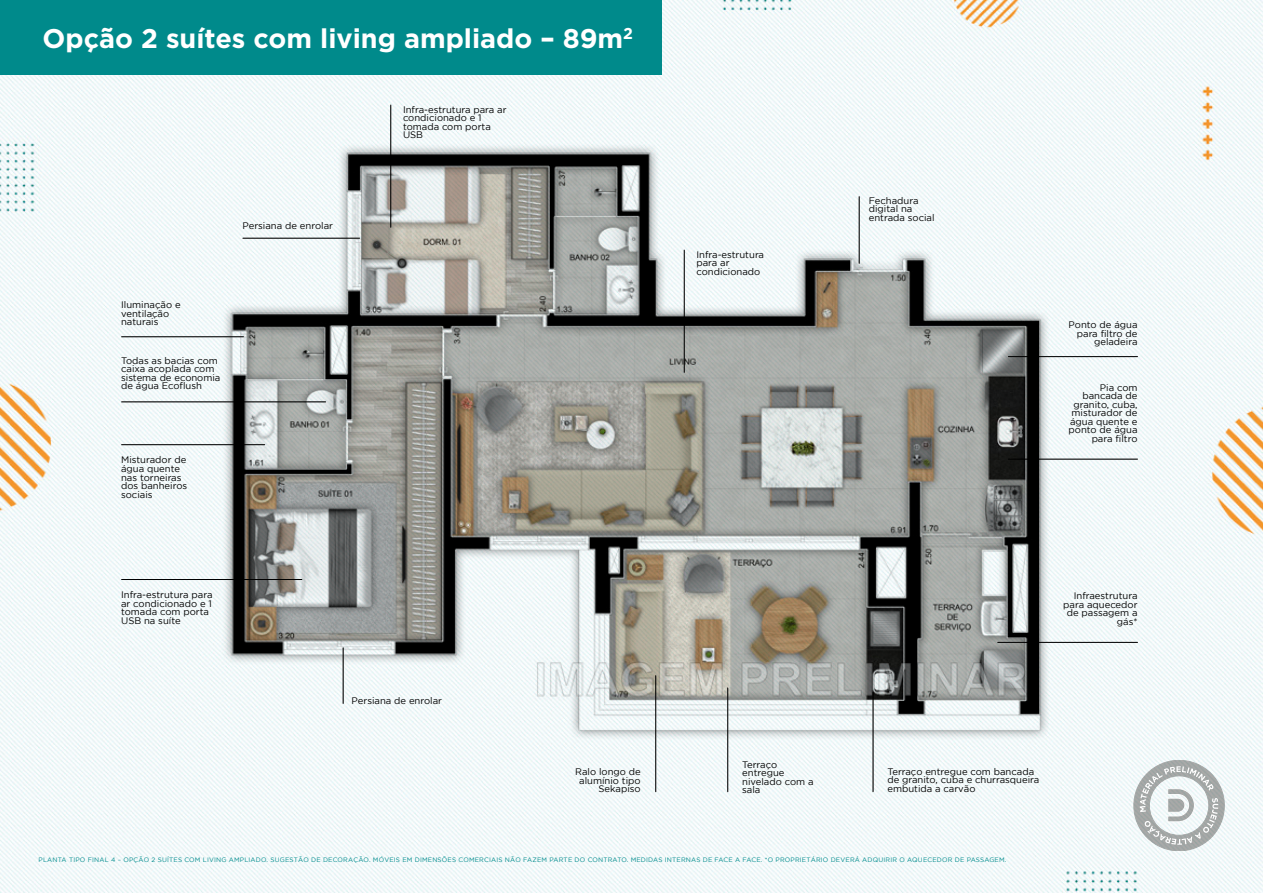
<style>
.page{position:relative;width:1263px;height:893px;background:#fff}
.page>*{position:absolute;margin:0;border:0;box-sizing:border-box;transform-origin:0 0}
.t1{font:700 27px "Gotham";color:#fff}
.t2{font:9.45px/8.6px "Gotham";color:#000}
.t3{font:6.45px "Gotham";letter-spacing:.03em;color:#008b8d}
</style>
<div class="page">
<img style="left:0;top:0;width:1263px;height:893px">
<div style="left:0;top:0;width:661px;height:74px;background:#008a8b"></div>
<svg style="left:1134px;top:760px;width:90px;height:91px"></svg>
<img style="left:198px;top:122px;width:881px;height:647px">
<hr style="left:390px;top:105px;width:1px;height:122px;background:#000">
<hr style="left:859px;top:197px;width:1px;height:66px;background:#000">
<hr style="left:873px;top:692px;width:1px;height:100px;background:#000">
<hr style="left:727px;top:688px;width:1px;height:104px;background:#000">
<hr style="left:655px;top:676px;width:1px;height:116px;background:#000">
<hr style="left:343px;top:648px;width:1px;height:55px;background:#000">
<hr style="left:1008px;top:356px;width:129px;height:1px;background:#000">
<hr style="left:122px;top:336px;width:121px;height:1px;background:#000">
<hr style="left:122px;top:401px;width:204px;height:1px;background:#000">
<hr style="left:122px;top:444px;width:143px;height:1px;background:#000">
<hr style="left:122px;top:579px;width:180px;height:1px;background:#000">
<hr style="left:684px;top:250px;width:1px;height:122px;background:#000">
<hr style="left:1008px;top:459px;width:129px;height:1px;background:#000">
<hr style="left:998px;top:642px;width:139px;height:1px;background:#000">
<hr style="left:243px;top:238px;width:117px;height:1px;background:#000">
<h1 class="t1" style="left:43px;top:23px;width:592px">Opção 2 suítes com living ampliado – 89m<sup>2</sup></h1>
<p class="t2" style="left:242px;top:221px;width:92px">Persiana de enrolar</p>
<p class="t2" style="left:121px;top:300px;width:61px">Iluminação e ventilação naturais</p>
<p class="t2" style="left:121px;top:356px;width:101px">Todas as bacias com caixa acoplada com sistema de economia de água Ecoflush</p>
<p class="t2" style="left:121px;top:456px;width:68px">Misturador de água quente nas torneiras dos banheiros sociais</p>
<p class="t2" style="left:403px;top:105px;width:105px">Infra-estrutura para ar condicionado e 1 tomada com porta<br>USB</p>
<p class="t2" style="left:696px;top:250px;width:69px">Infra-estrutura para ar condicionado</p>
<p class="t2" style="left:869px;top:196px;width:67px">Fechadura digital na entrada social</p>
<p class="t2" style="left:1069px;top:320px;width:70px;text-align:right">Ponto de água para filtro de geladeira</p>
<p class="t2" style="left:1069px;top:383px;width:70px;text-align:right">Pia com bancada de granito, cuba, misturador de água quente e ponto de água para filtro</p>
<p class="t2" style="left:121px;top:590px;width:93px">Infra-estrutura para ar condicionado e 1 tomada com porta<br>USB na suíte</p>
<p class="t2" style="left:1063px;top:591px;width:76px;text-align:right">Infraestrutura para aquecedor de passagem a gás*</p>
<p class="t2" style="left:352px;top:697px;width:92px">Persiana de enrolar</p>
<p class="t2" style="left:575px;top:767px;width:67px;text-align:right">Ralo longo de alumínio tipo<br>Sekapiso</p>
<p class="t2" style="left:742px;top:760px;width:73px">Terraço entregue nivelado com a sala</p>
<p class="t2" style="left:887px;top:767px;width:153px">Terraço entregue com bancada de granito, cuba e churrasqueira embutida a carvão</p>
<p class="t3" style="left:39px;top:856px;width:969px">PLANTA TIPO FINAL 4 – OPÇÃO 2 SUÍTES COM LIVING AMPLIADO. SUGESTÃO DE DECORAÇÃO. MÓVEIS EM DIMENSÕES COMERCIAIS NÃO FAZEM PARTE DO CONTRATO. MEDIDAS INTERNAS DE FACE A FACE. *O PROPRIETÁRIO DEVERÁ ADQUIRIR O AQUECEDOR DE PASSAGEM.</p>
</div>
